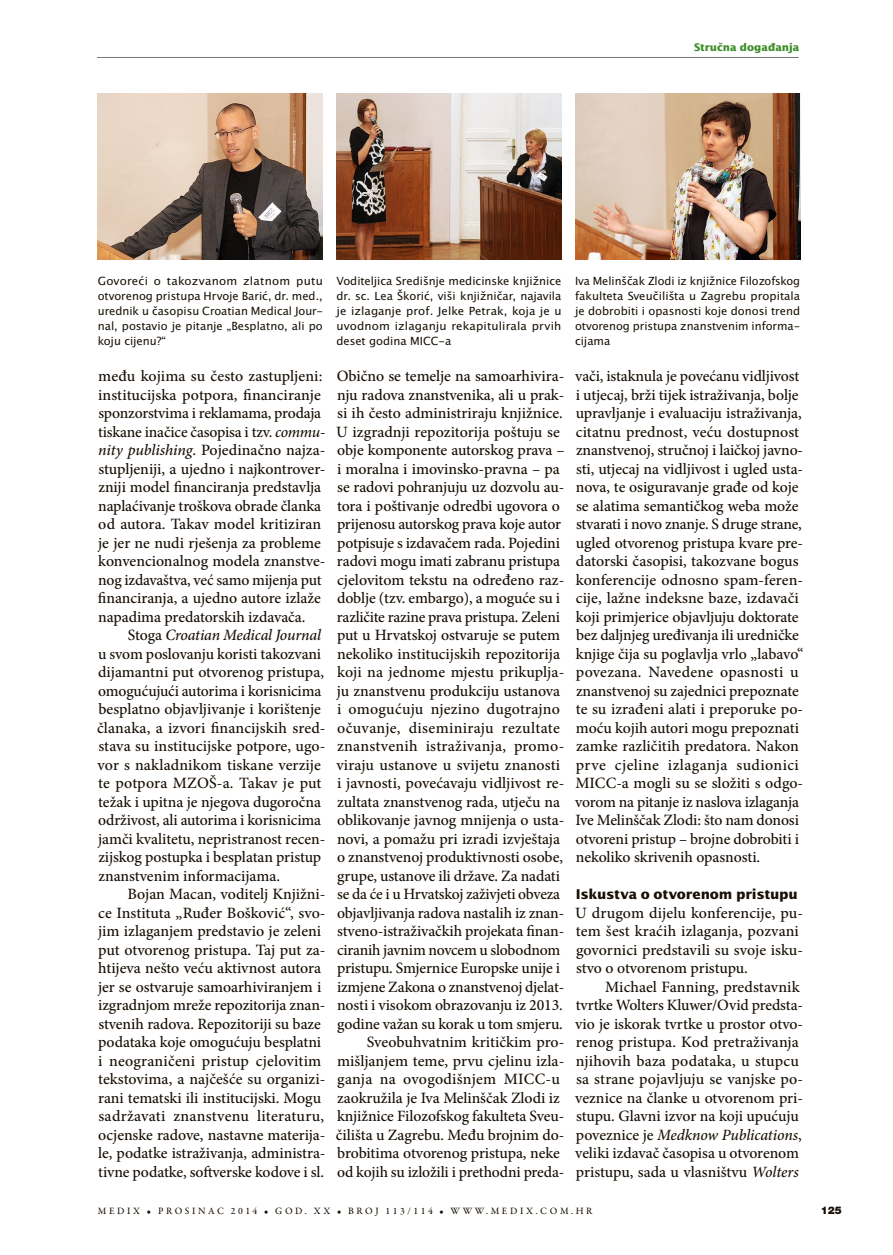
<style>
.page{position:relative;width:893px;height:1255px;background:#fff}
.page>*{position:absolute;margin:0;border:0;box-sizing:border-box;transform-origin:0 0}
.in_NORMAL{font:500 15.75px/18.5px "Minion Pro";letter-spacing:-.005em;color:#180f05}
.in_1__odlomak{font:500 15.75px/18.5px "Minion Pro";letter-spacing:-.005em;color:#180f05}
.in_Podnaslov{font:700 13.5px "Lucida San";letter-spacing:-.02em;color:#180f05}
.in_Potpis_slike_Left{font:11.25px/15px "Lucida San Rom";color:#180f05;text-align:justify}
.t1{font:700 10.5px "Lucida San";color:#3b8e27}
.t2{font:900 10.5px "Helvetica Neue LT Pro";color:#180f05}
.t3{font:500 9.75px "Garamond Premr Pro";letter-spacing:.265em;color:#180f05}
.s1{font-style:italic}
</style>
<div class="page">
<hr style="left:97px;top:57px;width:702px;height:1px;background:#7a7978">
<img style="left:98px;top:94px;width:225px;height:166px">
<img style="left:336px;top:94px;width:225px;height:166px">
<img style="left:575px;top:94px;width:225px;height:166px">
<p class="t1" style="left:694px;top:40px;width:107px">Stručna događanja</p>
<p class="in_Potpis_slike_Left" style="left:98px;top:274px;width:227px">Govoreći o takozvanom zlatnom putu otvorenog pristupa Hrvoje Barić, dr. med., urednik u časopisu Croatian Medical Jour&shy;nal, postavio je pitanje „Besplatno, ali po koju cijenu?“</p>
<p class="in_Potpis_slike_Left" style="left:336px;top:274px;width:227px">Voditeljica Središnje medicinske knjižnice dr. sc. Lea Škorić, viši knjižničar, najavila je izlaganje prof. Jelke Petrak, koja je u uvodnom izlaganju rekapitulirala prvih deset godina MICC-a</p>
<p class="in_Potpis_slike_Left" style="left:575px;top:274px;width:227px">Iva Melinščak Zlodi iz knjižnice Filozofskog fakulteta Sveučilišta u Zagrebu propitala je dobrobiti i opasnosti koje donosi trend otvorenog pristupa znanstvenim informa&shy;cijama</p>
<p class="in_1__odlomak" style="left:98px;top:367px;width:229px">među kojima su često zastupljeni: institucijska potpora, financiranje sponzorstvima i reklamama, prodaja tiskane inačice časopisa i tzv. <span class="s1">commu&shy;nity publishing</span>. Pojedinačno najza&shy;stupljeniji, a ujedno i najkontrover&shy;zniji model financiranja predstavlja naplaćivanje troškova obrade članka od autora. Takav model kritiziran je jer ne nudi rješenja za probleme konvencionalnog modela znanstve&shy;nog izdavaštva, već samo mijenja put financiranja, a ujedno autore izlaže napadima predatorskih izdavača.</p>
<p class="in_NORMAL" style="left:97px;top:626px;width:230px;text-indent:31px">Stoga <span class="s1">Croatian Medical Journal </span>u svom poslovanju koristi takozvani dijamantni put otvorenog pristupa, omogućujući autorima i korisnicima besplatno objavljivanje i korištenje članaka, a izvori financijskih sred&shy;stava su institucijske potpore, ugo&shy;vor s nakladnikom tiskane verzije te potpora MZOŠ-a. Takav je put težak i upitna je njegova dugoročna održivost, ali autorima i korisnicima jamči kvalitetu, nepristranost recen&shy;zijskog postupka i besplatan pristup znanstvenim informacijama.</p>
<p class="in_NORMAL" style="left:98px;top:885px;width:229px;text-indent:29px">Bojan Macan, voditelj Knjižni&shy;ce Instituta „Ruđer Bošković“, svo&shy;jim izlaganjem predstavio je zeleni put otvorenog pristupa. Taj put za&shy;htijeva nešto veću aktivnost autora jer se ostvaruje samoarhiviranjem i izgradnjom mreže repozitorija znan&shy;stvenih radova. Repozitoriji su baze podataka koje omogućuju besplatni i neograničeni pristup cjelovitim tekstovima, a najčešće su organizi&shy;rani tematski ili institucijski. Mogu sadržavati znanstvenu literaturu, ocjenske radove, nastavne materija&shy;le, podatke istraživanja, administra&shy;tivne podatke, softverske kodove i sl.</p>
<p class="in_NORMAL" style="left:336px;top:367px;width:230px">Obično se temelje na samoarhivira&shy;nju radova znanstvenika, ali u prak&shy;si ih često administriraju knjižnice.<br>U izgradnji repozitorija poštuju se obje komponente autorskog prava – i moralna i imovinsko-pravna – pa se radovi pohranjuju uz dozvolu au&shy;tora i poštivanje odredbi ugovora o prijenosu autorskog prava koje autor potpisuje s izdavačem rada. Pojedini radovi mogu imati zabranu pristupa cjelovitom tekstu na određeno raz&shy;doblje (tzv. embargo), a moguće su i različite razine prava pristupa. Zeleni put u Hrvatskoj ostvaruje se putem nekoliko institucijskih repozitorija koji na jednome mjestu prikuplja&shy;ju znanstvenu produkciju ustanova i omogućuju njezino dugotrajno očuvanje, diseminiraju rezultate znanstvenih istraživanja, promo&shy;viraju ustanove u svijetu znanosti i javnosti, povećavaju vidljivost re&shy;zultata znanstvenog rada, utječu na oblikovanje javnog mnijenja o usta&shy;novi, a pomažu pri izradi izvještaja o znanstvenoj produktivnosti osobe, grupe, ustanove ili države. Za nadati se da će i u Hrvatskoj zaživjeti obveza objavljivanja radova nastalih iz znan&shy;stveno-istraživačkih projekata finan&shy;ciranih javnim novcem u slobodnom pristupu. Smjernice Europske unije i izmjene Zakona o znanstvenoj djelat&shy;nosti i visokom obrazovanju iz 2013. godine važan su korak u tom smjeru.</p>
<p class="in_NORMAL" style="left:336px;top:1033px;width:230px;text-indent:31px">Sveobuhvatnim kritičkim pro&shy;mišljanjem teme, prvu cjelinu izla&shy;ganja na ovogodišnjem MICC-u zaokružila je Iva Melinščak Zlodi iz knjižnice Filozofskog fakulteta Sveu&shy;čilišta u Zagrebu. Među brojnim do&shy;brobitima otvorenog pristupa, neke od kojih su izložili i prethodni preda-</p>
<p class="in_NORMAL" style="left:575px;top:367px;width:230px">vači, istaknula je povećanu vidljivost i utjecaj, brži tijek istraživanja, bolje upravljanje i evaluaciju istraživanja, citatnu prednost, veću dostupnost znanstvenoj, stručnoj i laičkoj javno&shy;sti, utjecaj na vidljivost i ugled usta&shy;nova, te osiguravanje građe od koje se alatima semantičkog weba može stvarati i novo znanje. S druge strane, ugled otvorenog pristupa kvare pre&shy;datorski časopisi, takozvane bogus konferencije odnosno spam-feren&shy;cije, lažne indeksne baze, izdavači koji primjerice objavljuju doktorate bez daljnjeg uređivanja ili uredničke knjige čija su poglavlja vrlo „labavo“ povezana. Navedene opasnosti u znanstvenoj su zajednici prepoznate te su izrađeni alati i preporuke po&shy;moću kojih autori mogu prepoznati zamke različitih predatora. Nakon prve cjeline izlaganja sudionici MICC-a mogli su se složiti s odgo&shy;vorom na pitanje iz naslova izlaganja Ive Melinščak Zlodi: što nam donosi otvoreni pristup – brojne dobrobiti i nekoliko skrivenih opasnosti.</p>
<p class="in_Podnaslov" style="left:576px;top:885px;width:223px">Iskustva o otvorenom pristupu</p>
<p class="in_1__odlomak" style="left:575px;top:903px;width:230px">U drugom dijelu konferencije, pu&shy;tem šest kraćih izlaganja, pozvani govornici predstavili su svoje isku&shy;stvo o otvorenom pristupu.</p>
<p class="in_NORMAL" style="left:575px;top:977px;width:229px;text-indent:30px">Michael Fanning, predstavnik tvrtke Wolters Kluwer/Ovid predsta&shy;vio je iskorak tvrtke u prostor otvo&shy;renog pristupa. Kod pretraživanja njihovih baza podataka, u stupcu sa strane pojavljuju se vanjske po&shy;veznice na članke u otvorenom pri&shy;stupu. Glavni izvor na koji upućuju poveznice je <span class="s1">Medknow Publications</span>, veliki izdavač časopisa u otvorenom pristupu, sada u vlasništvu <span class="s1">Wolters</span></p>
<p class="t3" style="left:98px;top:1204px;width:496px">MEDIX • PROSINAC 2014 • GOD. XX • BROJ 113/114 • WWW.MEDIX.COM.HR</p>
<p class="t2" style="left:821px;top:1203px;width:23px">125</p>
</div>
